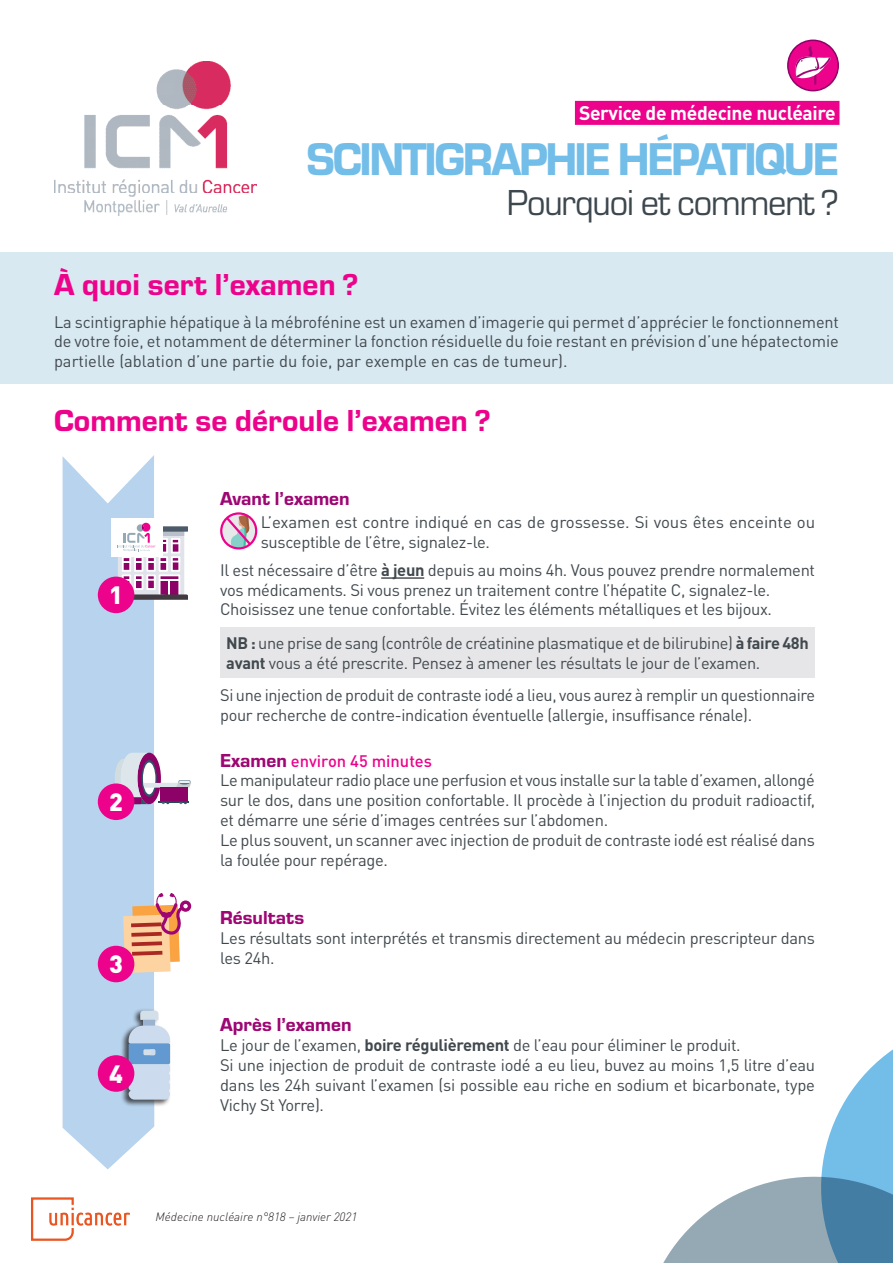
<style>
.page{position:relative;width:893px;height:1263px;background:#fff}
.page>*{position:absolute;margin:0;border:0;box-sizing:border-box;transform-origin:0 0}
.t1{font:47.7px "Eurostile Hea";letter-spacing:-.05em;color:#73bde9}
.t2{font:37.5px "Eurostile";letter-spacing:-.03em;color:#3d474e}
.t3{font:31.5px "Eurostile Hea";color:#ed028c}
.t4{font:900 24.75px "DINOT";color:#fff}
.t5{font:19.5px "Eurostile Hea";color:#9d0673}
.t6{font:700 19.5px "DINOT";letter-spacing:-.02em;color:#fff}
.t7{font:16.5px/19.8px "DINOT";letter-spacing:-.02em;color:#41494e}
.t8{font:italic 300 12px "DINOT";color:#231f20}
.s1{font-weight:700}
.s2{font-family:"Eurostile Hea";font-size:19.5px;color:#9d0673}
.s3{font-weight:500;color:#ed028c}
</style>
<div class="page">
<div style="left:0;top:252px;width:893px;height:131px;background:#d9e9f1"></div>
<svg style="left:663px;top:1049px;width:230px;height:214px"></svg>
<img style="left:55px;top:62px;width:202px;height:153px">
<img style="left:31px;top:1197px;width:99px;height:44px">
<div style="left:575px;top:101px;width:264px;height:24px;background:#ed028c"></div>
<svg style="left:63px;top:455px;width:91px;height:714px;background:#bcd6ee"></svg>
<div style="left:111px;top:518px;width:51px;height:39px;background:#fff"></div>
<svg style="left:114px;top:523px;width:74px;height:76px"></svg>
<div style="left:98px;top:577px;width:36px;height:36px;background:#ed028c;border-radius:50%"></div>
<svg style="left:115px;top:753px;width:76px;height:51px"></svg>
<div style="left:98px;top:783px;width:36px;height:37px;background:#ed028c;border-radius:50%"></div>
<svg style="left:123px;top:893px;width:68px;height:80px"></svg>
<div style="left:98px;top:946px;width:36px;height:36px;background:#ed028c;border-radius:50%"></div>
<div style="left:120px;top:1008px;width:51px;height:99px;background:#231f20;opacity:.75"></div>
<svg style="left:129px;top:1064px;width:41px;height:35px"></svg>
<div style="left:129px;top:1043px;width:41px;height:21px;background:#6299d1"></div>
<div style="left:143px;top:1049px;width:12px;height:6px;background:#d4e0e9"></div>
<svg style="left:129px;top:1011px;width:41px;height:32px"></svg>
<div style="left:98px;top:1055px;width:36px;height:37px;background:#ed028c;border-radius:50%"></div>
<hr style="left:381px;top:577px;width:43px;height:2px;background:#41494e">
<svg style="left:221px;top:513px;width:35px;height:35px"></svg>
<div style="left:220px;top:512px;width:37px;height:37px;border:2px solid #ed028c;border-radius:50%"></div>
<svg style="left:224px;top:515px;width:29px;height:33px"></svg>
<div style="left:220px;top:628px;width:595px;height:50px;background:#e6e6e8"></div>
<svg style="left:787px;top:40px;width:52px;height:51px"></svg>
<p class="t6" style="left:579px;top:101px;width:258px">Service de médecine nucléaire</p>
<h1 class="t1" style="left:306px;top:132px;width:534px">Scintigraphie hépatique</h1>
<h2 class="t2" style="left:507px;top:183px;width:334px">Pourquoi et comment ?</h2>
<h3 class="t3" style="left:54px;top:267px;width:306px">à quoi sert l’examen ?</h3>
<p class="t7" style="left:54px;top:311px;width:786px;text-align:justify">La scintigraphie hépatique à la mébrofénine est un examen d’imagerie qui permet d’apprécier le fonctionnement de votre foie, et notamment de déterminer la fonction résiduelle du foie restant en prévision d’une hépatectomie partielle (ablation d’une partie du foie, par exemple en cas de tumeur).</p>
<h3 class="t3" style="left:54px;top:403px;width:438px">Comment se déroule l’examen ?</h3>
<h3 class="t4" style="left:109px;top:579px;width:15px">1</h3>
<h3 class="t4" style="left:109px;top:786px;width:15px">2</h3>
<h3 class="t4" style="left:109px;top:948px;width:15px">3</h3>
<h3 class="t4" style="left:109px;top:1057px;width:15px">4</h3>
<p class="t5" style="left:220px;top:487px;width:131px">Avant l’examen</p>
<p class="t7" style="left:261px;top:512px;width:556px">L’examen est contre indiqué en cas de grossesse. Si vous êtes enceinte ou susceptible de l’être, signalez-le.</p>
<p class="t7" style="left:220px;top:560px;width:596px">Il est nécessaire d’être <span class="s1">à jeun</span> depuis au moins 4h. Vous pouvez prendre normalement vos médicaments. Si vous prenez un traitement contre l’hépatite C, signalez-le.<br>Choisissez une tenue confortable. évitez les éléments métalliques et les bijoux.</p>
<p class="t7" style="left:226px;top:633px;width:584px"><span class="s1">NB :</span> une prise de sang (contrôle de créatinine plasmatique et de bilirubine) <span class="s1">à faire 48h avant</span> vous a été prescrite. Pensez à amener les résultats le jour de l’examen.</p>
<p class="t7" style="left:220px;top:685px;width:596px">Si une injection de produit de contraste iodé a lieu, vous aurez à remplir un questionnaire pour recherche de contre-indication éventuelle (allergie, insuffisance rénale).</p>
<p class="t7" style="left:220px;top:750px;width:596px"><span class="s2">Examen</span> <span class="s3">environ 45 minutes<br></span>Le manipulateur radio place une perfusion et vous installe sur la table d’examen, allongé sur le dos, dans une position confortable. Il procède à l’injection du produit radioactif, et démarre une série d’images centrées sur l’abdomen.<br>Le plus souvent, un scanner avec injection de produit de contraste iodé est réalisé dans la foulée pour repérage.</p>
<p class="t5" style="left:220px;top:907px;width:86px">Résultats</p>
<p class="t7" style="left:220px;top:928px;width:596px">Les résultats sont interprétés et transmis directement au médecin prescripteur dans les 24h.</p>
<p class="t5" style="left:220px;top:1014px;width:133px">Après l’examen</p>
<p class="t7" style="left:220px;top:1035px;width:596px">Le jour de l’examen, <span class="s1">boire régulièrement</span> de l’eau pour éliminer le produit.<br>Si une injection de produit de contraste iodé a eu lieu, buvez au moins 1,5 litre d’eau dans les 24h suivant l’examen (si possible eau riche en sodium et bicarbonate, type Vichy St Yorre).</p>
<p class="t8" style="left:156px;top:1210px;width:203px">Médecine nucléaire n°818 – janvier 2021</p>
</div>
